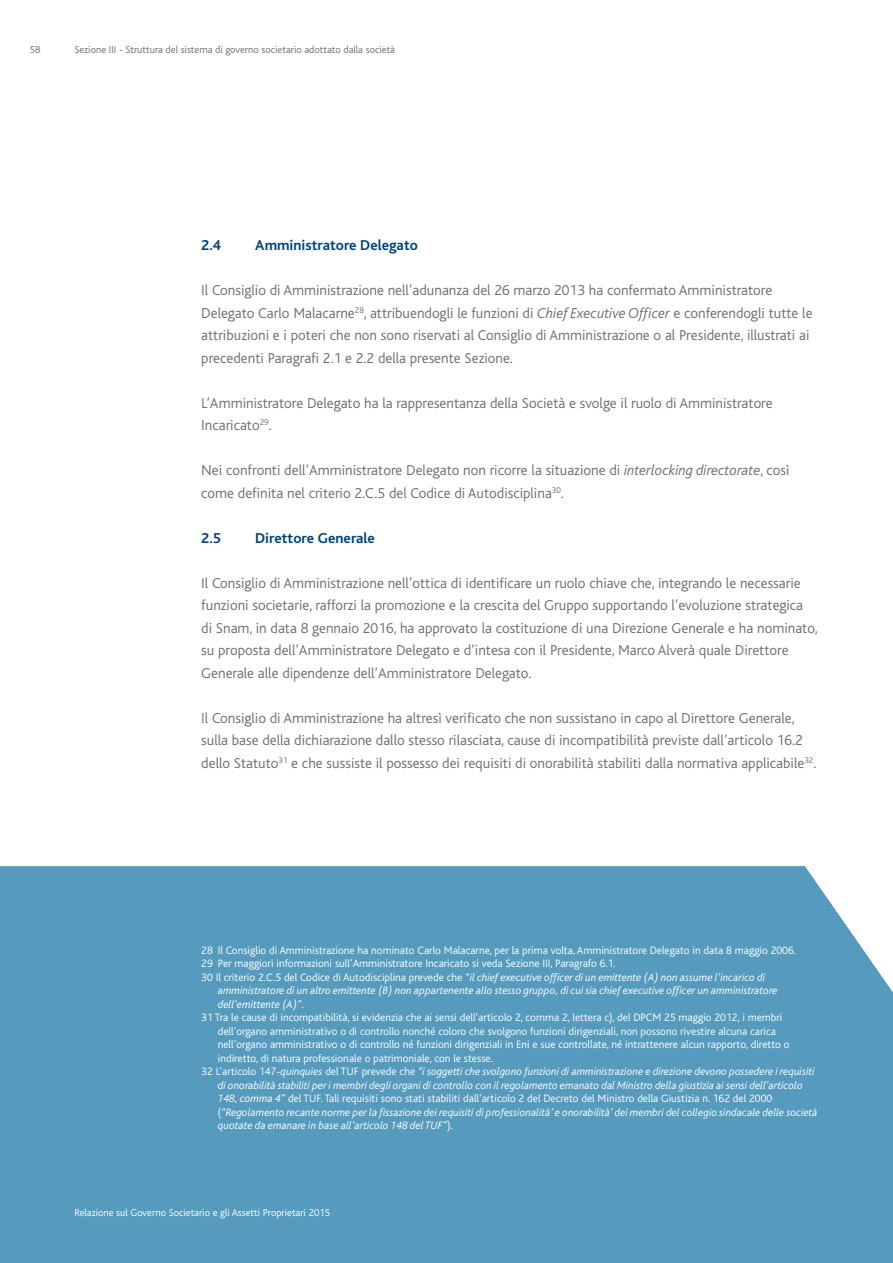
<style>
.page{position:relative;width:893px;height:1263px;background:#fff}
.page>*{position:absolute;margin:0;border:0;box-sizing:border-box;transform-origin:0 0}
.t1{font:300 15px/22.5px "Bliss";color:#6d6e71}
.t2{font:700 15px "Bliss";color:#00447c}
.t3{font:300 11.25px "Bliss";color:#fff}
.t4{font:italic 300 11.25px "Bliss";color:#fff}
.t5{font:300 10.5px "Bliss";color:#6d6e71}
.t6{font:300 10.5px "Bliss";color:#fff}
.s1{font-style:italic}
.s2{font-style:normal}
</style>
<div class="page">
<div style="left:0;top:866px;width:893px;height:397px;background:#569bbe"></div>
<p class="t5" style="left:30px;top:44px;width:12px">58</p>
<p class="t5" style="left:74px;top:44px;width:322px">Sezione III - Struttura del sistema di governo societario adottato dalla società</p>
<p class="t2" style="left:201px;top:237px;width:21px">2.4</p>
<p class="t2" style="left:255px;top:237px;width:164px">Amministratore Delegato</p>
<p class="t1" style="left:201px;top:279px;width:613px">Il Consiglio di Amministrazione nell’adunanza del 26 marzo 2013 ha confermato Amministratore Delegato Carlo Malacarne<sup>28</sup>, attribuendogli le funzioni di <span class="s1">Chief Executive Officer</span> e conferendogli tutte le attribuzioni e i poteri che non sono riservati al Consiglio di Amministrazione o al Presidente, illustrati ai precedenti Paragrafi 2.1 e 2.2 della presente Sezione.</p>
<p class="t1" style="left:201px;top:392px;width:573px">L’Amministratore Delegato ha la rappresentanza della Società e svolge il ruolo di Amministratore<br>Incaricato<sup>29</sup>.</p>
<p class="t1" style="left:201px;top:459px;width:590px">Nei confronti dell’Amministratore Delegato non ricorre la situazione di <span class="s1">interlocking directorate</span>, così come definita nel criterio 2.C.5 del Codice di Autodisciplina<sup>30</sup>.</p>
<p class="t2" style="left:201px;top:530px;width:43px">2.5 D</p>
<p class="t2" style="left:265px;top:530px;width:111px">irettore Generale</p>
<p class="t1" style="left:201px;top:572px;width:618px">Il Consiglio di Amministrazione nell’ottica di identificare un ruolo chiave che, integrando le necessarie funzioni societarie, rafforzi la promozione e la crescita del Gruppo supportando l’evoluzione strategica<br>di Snam, in data 8 gennaio 2016, ha approvato la costituzione di una Direzione Generale e ha nominato, su proposta dell’Amministratore Delegato e d’intesa con il Presidente, Marco Alverà quale Direttore Generale alle dipendenze dell’Amministratore Delegato.</p>
<p class="t1" style="left:201px;top:707px;width:616px">Il Consiglio di Amministrazione ha altresì verificato che non sussistano in capo al Direttore Generale, sulla base della dichiarazione dallo stesso rilasciata, cause di incompatibilità previste dall’articolo 16.2 dello Statuto<sup>31</sup> e che sussiste il possesso dei requisiti di onorabilità stabiliti dalla normativa applicabile<sup>32</sup>.</p>
<p class="t3" style="left:201px;top:944px;width:596px">28 Il Consiglio di Amministrazione ha nominato Carlo Malacarne, per la prima volta, Amministratore Delegato in data 8 maggio 2006.</p>
<p class="t3" style="left:201px;top:957px;width:416px">29 Per maggiori informazioni sull’Amministratore Incaricato si veda Sezione III, Paragrafo 6.1.</p>
<p class="t4" style="left:201px;top:971px;width:565px"><span class="s2">30 Il criterio 2.C.5 del Codice di Autodisciplina prevede che</span> “il chief executive officer di un emittente (A) non assume l’incarico di</p>
<p class="t4" style="left:218px;top:984px;width:561px">amministratore di un altro emittente (B) non appartenente allo stesso gruppo, di cui sia chief executive officer un amministratore</p>
<p class="t4" style="left:218px;top:998px;width:89px">dell’emittente (A)”.</p>
<p class="t3" style="left:201px;top:1011px;width:583px">31 Tra le cause di incompatibilità, si evidenzia che ai sensi dell’articolo 2, comma 2, lettera c), del DPCM 25 maggio 2012, i membri</p>
<p class="t3" style="left:218px;top:1025px;width:560px">dell’organo amministrativo o di controllo nonché coloro che svolgono funzioni dirigenziali, non possono rivestire alcuna carica</p>
<p class="t3" style="left:218px;top:1038px;width:573px">nell’organo amministrativo o di controllo né funzioni dirigenziali in Eni e sue controllate, né intrattenere alcun rapporto, diretto o</p>
<p class="t3" style="left:218px;top:1052px;width:277px">indiretto, di natura professionale o patrimoniale, con le stesse.</p>
<p class="t4" style="left:201px;top:1065px;width:615px"><span class="s2">32 L’articolo 147-</span>quinquies <span class="s2">del TUF prevede che</span> “i soggetti che svolgono funzioni di amministrazione e direzione devono possedere i requisiti</p>
<p class="t4" style="left:218px;top:1079px;width:587px">di onorabilità stabiliti per i membri degli organi di controllo con il regolamento emanato dal Ministro della giustizia ai sensi dell’articolo</p>
<p class="t3" style="left:218px;top:1092px;width:556px"><span class="s1">148, comma 4”</span> del TUF. Tali requisiti sono stati stabiliti dall’articolo 2 del Decreto del Ministro della Giustizia n. 162 del 2000</p>
<p class="t4" style="left:218px;top:1106px;width:601px"><span class="s2">(</span>“Regolamento recante norme per la fissazione dei requisiti di professionalità’ e onorabilità’ dei membri del collegio sindacale delle società</p>
<p class="t4" style="left:218px;top:1119px;width:237px">quotate da emanare in base all’articolo 148 del TUF”<span class="s2">).</span></p>
<p class="t6" style="left:74px;top:1207px;width:257px">Relazione sul Governo Societario e gli Assetti Proprietari 2015</p>
</div>
